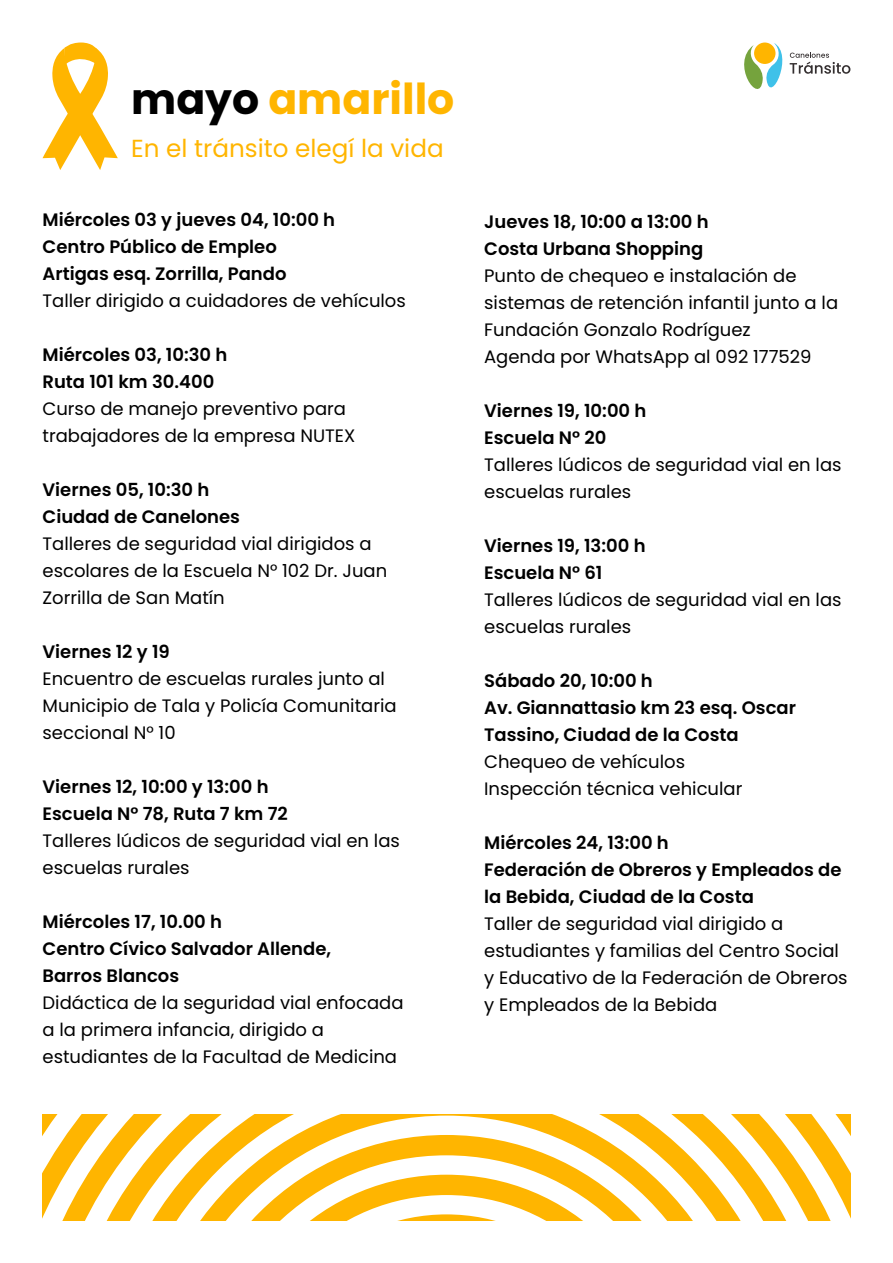
<style>
.page{position:relative;width:893px;height:1263px;background:#fff}
.page>*{position:absolute;margin:0;border:0;box-sizing:border-box;transform-origin:0 0}
.t1{font:700 42.6px "Poppins";color:#ffb500}
.t2{font:24.6px "Poppins";color:#ffb500}
.t3{font:18px/27px "Poppins";color:#000}
.t4{font:600 18px/27px "Poppins";color:#000}
.s1{color:#000}
</style>
<div class="page">
<svg style="left:43px;top:1114px;width:807px;height:103px"></svg>
<svg style="left:63px;top:1114px;width:767px;height:106px;fill:#ffb500"></svg>
<svg style="left:102px;top:1114px;width:688px;height:106px"></svg>
<svg style="left:142px;top:1114px;width:609px;height:106px"></svg>
<svg style="left:182px;top:1135px;width:529px;height:85px"></svg>
<svg style="left:43px;top:42px;width:75px;height:128px"></svg>
<svg style="left:744px;top:43px;width:106px;height:46px"></svg>
<h1 class="t1" style="left:131px;top:74px;width:325px"><span class="s1">mayo</span> amarillo</h1>
<h2 class="t2" style="left:131px;top:134px;width:314px">En el tránsito elegí la vida</h2>
<p class="t4" style="left:43px;top:206px;width:294px">Miércoles 03 y jueves 04, 10:00 h<br>Centro Público de Empleo<br>Artigas esq. Zorrilla, Pando</p>
<p class="t3" style="left:43px;top:287px;width:365px">Taller dirigido a cuidadores de vehículos</p>
<p class="t4" style="left:43px;top:341px;width:186px">Miércoles 03, 10:30 h<br>Ruta 101 km 30.400</p>
<p class="t3" style="left:43px;top:395px;width:314px">Curso de manejo preventivo para trabajadores de la empresa NUTEX</p>
<p class="t4" style="left:43px;top:476px;width:199px">Viernes 05, 10:30 h<br>Ciudad de Canelones</p>
<p class="t3" style="left:43px;top:530px;width:346px">Talleres de seguridad vial dirigidos a escolares de la Escuela N° 102 Dr. Juan<br>Zorrilla de San Matín</p>
<p class="t4" style="left:43px;top:638px;width:129px">Viernes 12 y 19</p>
<p class="t3" style="left:43px;top:665px;width:356px">Encuentro de escuelas rurales junto al<br>Municipio de Tala y Policía Comunitaria seccional N° 10</p>
<p class="t4" style="left:43px;top:773px;width:247px">Viernes 12, 10:00 y 13:00 h<br>Escuela N° 78, Ruta 7 km 72</p>
<p class="t3" style="left:43px;top:827px;width:359px">Talleres lúdicos de seguridad vial en las escuelas rurales</p>
<p class="t4" style="left:43px;top:908px;width:290px">Miércoles 17, 10.00 h<br>Centro Cívico Salvador Allende,<br>Barros Blancos</p>
<p class="t3" style="left:43px;top:989px;width:363px">Didáctica de la seguridad vial enfocada a la primera infancia, dirigido a estudiantes de la Facultad de Medicina</p>
<p class="t4" style="left:484px;top:208px;width:226px">Jueves 18, 10:00 a 13:00 h<br>Costa Urbana Shopping</p>
<p class="t3" style="left:484px;top:262px;width:356px">Punto de chequeo e instalación de sistemas de retención infantil junto a la Fundación Gonzalo Rodríguez<br>Agenda por WhatsApp al 092 177529</p>
<p class="t4" style="left:484px;top:397px;width:164px">Viernes 19, 10:00 h<br>Escuela N° 20</p>
<p class="t3" style="left:484px;top:451px;width:359px">Talleres lúdicos de seguridad vial en las escuelas rurales</p>
<p class="t4" style="left:484px;top:532px;width:163px">Viernes 19, 13:00 h<br>Escuela N° 61</p>
<p class="t3" style="left:484px;top:586px;width:359px">Talleres lúdicos de seguridad vial en las escuelas rurales</p>
<p class="t4" style="left:484px;top:667px;width:313px">Sábado 20, 10:00 h<br>Av. Giannattasio km 23 esq. Oscar<br>Tassino, Ciudad de la Costa</p>
<p class="t3" style="left:484px;top:748px;width:260px">Chequeo de vehículos<br>Inspección técnica vehicular</p>
<p class="t4" style="left:484px;top:829px;width:359px">Miércoles 24, 13:00 h<br>Federación de Obreros y Empleados de la Bebida, Ciudad de la Costa</p>
<p class="t3" style="left:484px;top:910px;width:365px">Taller de seguridad vial dirigido a estudiantes y familias del Centro Social y Educativo de la Federación de Obreros y Empleados de la Bebida</p>
</div>
